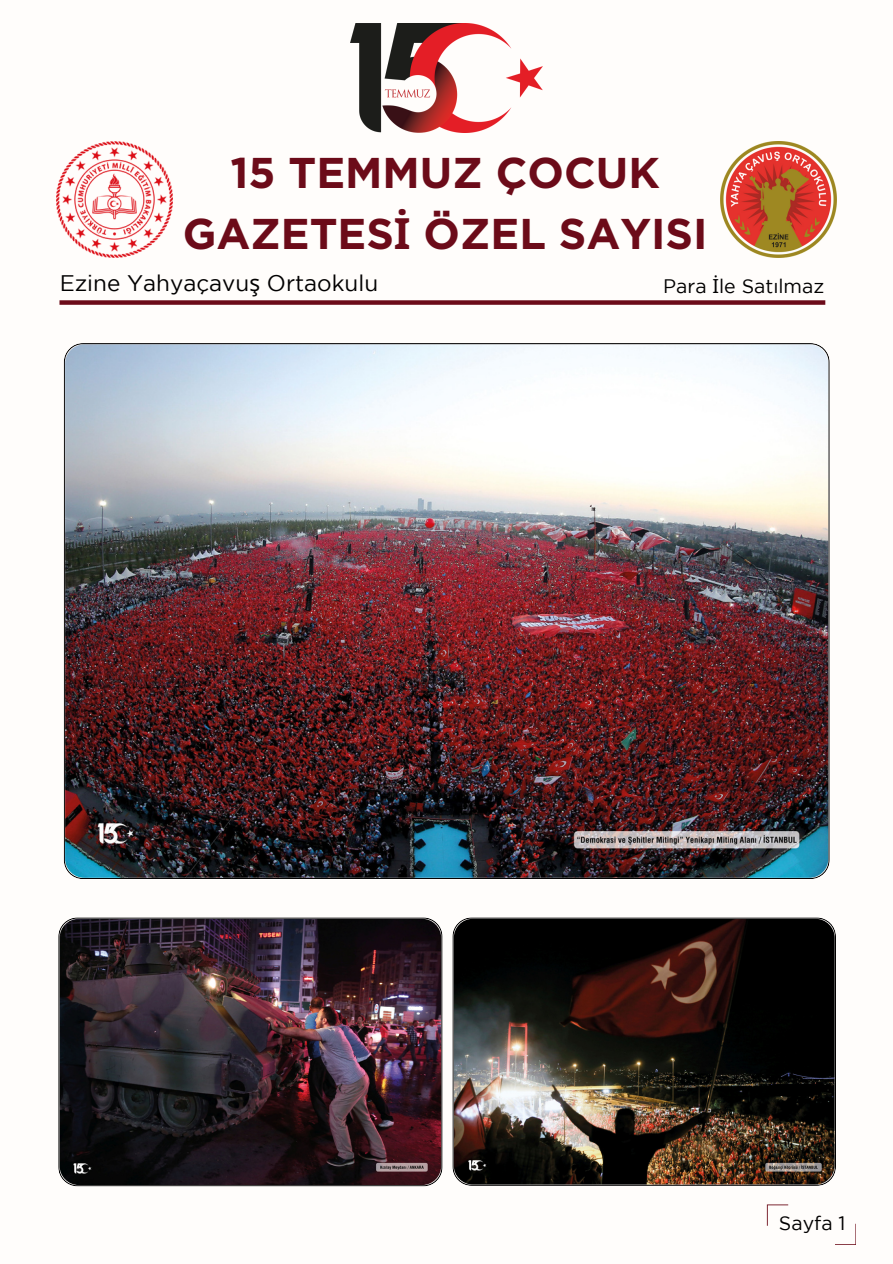
<style>
.page{position:relative;width:893px;height:1264px;background:#fff}
.page>*{position:absolute;margin:0;border:0;box-sizing:border-box;transform-origin:0 0}
.t1{font:700 43.05px/60.8px "Gotham";color:#6c0b19;text-align:center}
.t2{font:22.5px "Gotham";color:#000}
.t3{font:19.5px "Gotham";color:#000}
.s1{font-family:"Noto Sans"}
</style>
<div class="page">
<div style="left:0;top:0;width:892px;height:1263px;background:#fffdfb"></div>
<img style="left:58px;top:917px;width:384px;height:269px">
<img style="left:64px;top:343px;width:765px;height:535px">
<img style="left:452px;top:917px;width:383px;height:268px">
<svg style="left:766px;top:1204px;width:22px;height:21px"></svg>
<img style="left:351px;top:24px;width:191px;height:109px">
<img style="left:57px;top:141px;width:116px;height:116px">
<img style="left:720px;top:141px;width:116px;height:116px">
<div style="left:59px;top:300px;width:766px;height:5px;background:#6c0b19"></div>
<p class="t1" style="left:183px;top:141px;width:526px">15 TEMMUZ ÇOCUK<br>GAZETES<span class="s1">İ</span> ÖZEL SAYISI</p>
<p class="t2" style="left:60px;top:275px;width:320px">Ezine Yahyaçavu<span class="s1">ş</span> Ortaokulu</p>
<p class="t3" style="left:663px;top:278px;width:163px">Para <span class="s1">İ</span>le Satılmaz</p>
<p class="t3" style="left:778px;top:1215px;width:68px">Sayfa 1</p>
</div>
